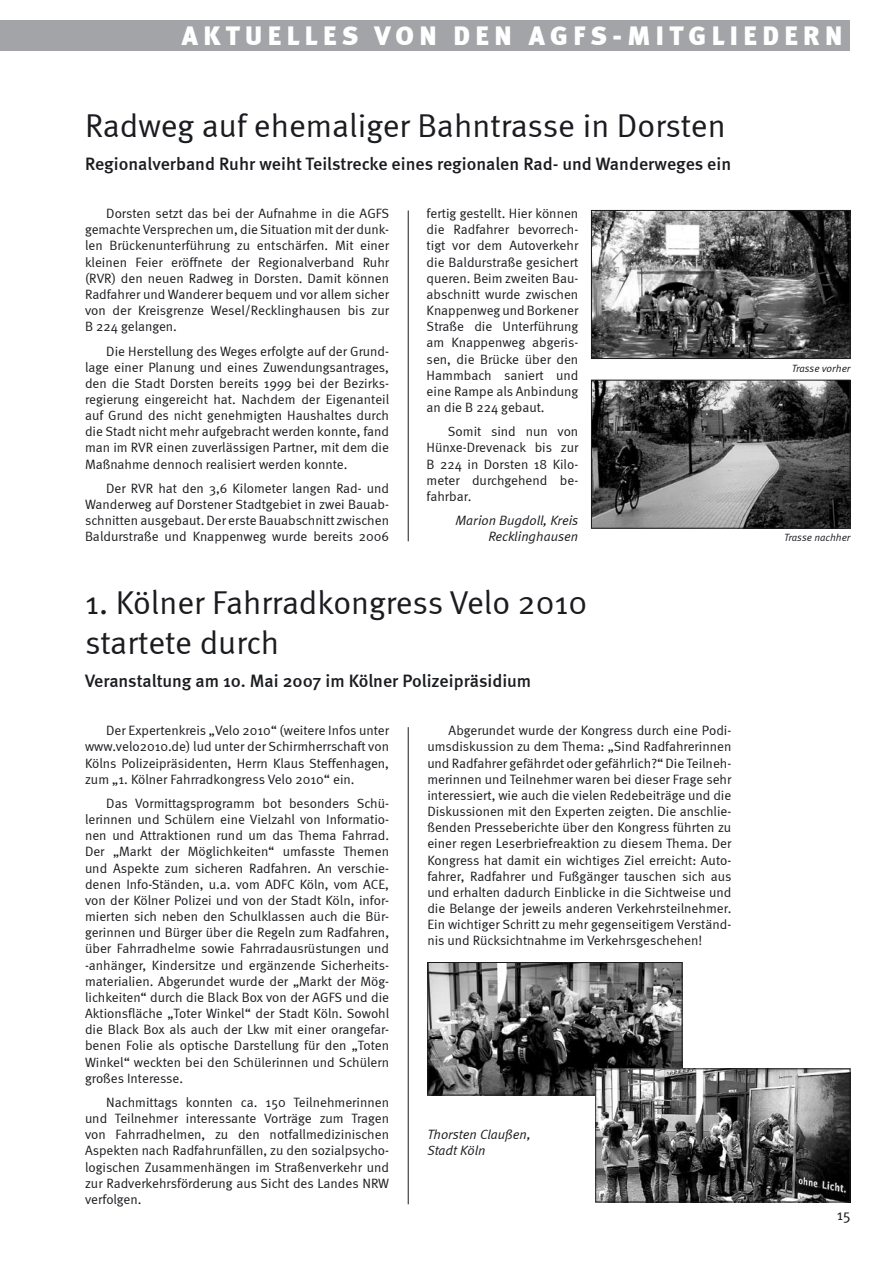
<style>
.page{position:relative;width:893px;height:1263px;background:#fff}
.page>*{position:absolute;margin:0;border:0;box-sizing:border-box;transform-origin:0 0}
.t1{font:33px/40.3px "Meta Normal";color:#1b1c20}
.t2{font:900 27px "Meta";letter-spacing:.2em;color:#fff}
.t3{font:500 18px "Meta";color:#1b1c20}
.t4{font:15px "Meta Normal";color:#1b1c20}
.t5{font:13.5px/16.2px "Meta Normal";color:#1b1c20;text-align:justify}
.t6{font:italic 13.5px/16.2px "Meta Normal";color:#1b1c20;text-align:right}
.t7{font:italic 10.5px "Meta Normal";color:#1b1c20}
</style>
<div class="page">
<div style="left:0;top:20px;width:850px;height:30px;background:#a3a4a8"></div>
<hr style="left:408px;top:210px;width:1px;height:331px;background:#1b1c20">
<hr style="left:408px;top:727px;width:1px;height:477px;background:#1b1c20">
<img style="left:593px;top:212px;width:255px;height:145px">
<div style="left:591px;top:210px;width:259px;height:149px;border:1px solid #1b1c20"></div>
<img style="left:593px;top:382px;width:255px;height:145px">
<div style="left:591px;top:380px;width:259px;height:149px;border:1px solid #1b1c20"></div>
<img style="left:429px;top:964px;width:251px;height:129px">
<div style="left:427px;top:962px;width:255px;height:133px;border:1px solid #1b1c20"></div>
<img style="left:597px;top:1070px;width:251px;height:130px">
<div style="left:595px;top:1068px;width:255px;height:134px;border:1px solid #1b1c20"></div>
<h2 class="t2" style="left:182px;top:19px;width:662px">AKTUELLES VON DEN AGFS-MITGLIEDERN</h2>
<h1 class="t1" style="left:85px;top:105px;width:642px">Radweg auf ehemaliger Bahntrasse in Dorsten</h1>
<h3 class="t3" style="left:85px;top:153px;width:648px">Regionalverband Ruhr weiht Teilstrecke eines regionalen Rad- und Wanderweges ein</h3>
<p class="t5" style="left:85px;top:205px;width:306px;text-indent:21px">Dorsten setzt das bei der Aufnahme in die AGFS gemachte Versprechen um, die Situation mit der dunk‑ len Brückenunterführung zu entschärfen. Mit einer kleinen Feier eröffnete der Regionalverband Ruhr (RVR) den neuen Radweg in Dorsten. Damit können Radfahrer und Wanderer bequem und vor allem sicher von der Kreisgrenze Wesel/Recklinghausen bis zur B 224 gelangen.</p>
<p class="t5" style="left:85px;top:343px;width:306px;text-indent:21px">Die Herstellung des Weges erfolgte auf der Grund&shy;lage einer Planung und eines Zuwendungsantrages, den die Stadt Dorsten bereits 1999 bei der Bezirks&shy;regierung eingereicht hat. Nachdem der Eigenanteil auf Grund des nicht genehmigten Haushaltes durch die Stadt nicht mehr aufgebracht werden konnte, fand man im RVR einen zuverlässigen Partner, mit dem die Maßnahme dennoch realisiert werden konnte.</p>
<p class="t5" style="left:85px;top:480px;width:306px;text-indent:21px">Der RVR hat den 3,6 Kilometer langen Rad- und Wanderweg auf Dorstener Stadtgebiet in zwei Bauab&shy;schnitten ausgebaut. Der erste Bauabschnitt zwischen Baldurstraße und Knappenweg wurde bereits 2006</p>
<p class="t5" style="left:427px;top:205px;width:153px">fertig gestellt. Hier können die Radfahrer bevorrech&shy;tigt vor dem Autoverkehr die Baldurstraße gesichert queren. Beim zweiten Bau&shy;abschnitt wurde zwischen Knappenweg und Borkener Straße die Unterführung am Knappenweg abgeris&shy;sen, die Brücke über den Hammbach saniert und eine Rampe als Anbindung an die B 224 gebaut.</p>
<p class="t5" style="left:427px;top:423px;width:153px;text-indent:21px">Somit sind nun von Hünxe-Drevenack bis zur B 224 in Dorsten 18 Kilo&shy;meter durchgehend be‑ fahrbar.</p>
<p class="t6" style="left:455px;top:512px;width:124px">Marion Bugdoll, Kreis<br>Recklinghausen</p>
<h1 class="t1" style="left:85px;top:582px;width:504px">1. Kölner Fahrradkongress Velo 2010 startete durch</h1>
<h3 class="t3" style="left:85px;top:670px;width:448px">Veranstaltung am 10. Mai 2007 im Kölner Polizeipräsidium</h3>
<p class="t5" style="left:85px;top:722px;width:306px;text-indent:21px">Der Expertenkreis „Velo 2010“ (weitere Infos unter www.velo2010.de) lud unter der Schirmherrschaft von Kölns Polizeipräsidenten, Herrn Klaus Steffenhagen, zum „1. Kölner Fahrradkongress Velo 2010“ ein.</p>
<p class="t5" style="left:85px;top:795px;width:306px;text-indent:21px">Das Vormittagsprogramm bot besonders Schü&shy;lerinnen und Schülern eine Vielzahl von Informatio‑ nen und Attraktionen rund um das Thema Fahrrad.<br>Der „Markt der Möglichkeiten“ umfasste Themen und Aspekte zum sicheren Radfahren. An verschie&shy;denen Info-Ständen, u.a. vom ADFC Köln, vom ACE, von der Kölner Polizei und von der Stadt Köln, infor&shy;mierten sich neben den Schulklassen auch die Bür&shy;gerinnen und Bürger über die Regeln zum Radfahren, über Fahrradhelme sowie Fahrradausrüstungen und -anhänger, Kindersitze und ergänzende Sicherheits&shy;materialien. Abgerundet wurde der „Markt der Mög&shy;lichkeiten“ durch die Black Box von der AGFS und die Aktionsfläche „Toter Winkel“ der Stadt Köln. Sowohl die Black Box als auch der Lkw mit einer orangefar&shy;benen Folie als optische Darstellung für den „Toten Winkel“ weckten bei den Schülerinnen und Schülern großes Interesse.</p>
<p class="t5" style="left:85px;top:1094px;width:306px;text-indent:21px">Nachmittags konnten ca. 150 Teilnehmerinnen und Teilnehmer interessante Vorträge zum Tragen von Fahrradhelmen, zu den notfallmedizinischen Aspekten nach Radfahrunfällen, zu den sozialpsycho&shy;logischen Zusammenhängen im Straßenverkehr und zur Radverkehrsförderung aus Sicht des Landes NRW verfolgen.</p>
<p class="t5" style="left:427px;top:722px;width:306px;text-indent:21px">Abgerundet wurde der Kongress durch eine Podi&shy;umsdiskussion zu dem Thema: „Sind Radfahrerinnen und Radfahrer gefährdet oder gefährlich?“ Die Teilneh&shy;merinnen und Teilnehmer waren bei dieser Frage sehr interessiert, wie auch die vielen Redebeiträge und die Diskussionen mit den Experten zeigten. Die anschlie&shy;ßenden Presseberichte über den Kongress führten zu einer regen Leserbriefreaktion zu diesem Thema. Der Kongress hat damit ein wichtiges Ziel erreicht: Auto&shy;fahrer, Radfahrer und Fußgänger tauschen sich aus und erhalten dadurch Einblicke in die Sichtweise und die Belange der jeweils anderen Verkehrsteilnehmer.<br>Ein wichtiger Schritt zu mehr gegenseitigem Verständ&shy;nis und Rücksichtnahme im Verkehrsgeschehen!</p>
<p class="t6" style="left:427px;top:1126px;width:105px;text-align:left">Thorsten Claußen,<br>Stadt Köln</p>
<p class="t7" style="left:792px;top:362px;width:60px">Trasse vorher</p>
<p class="t7" style="left:784px;top:532px;width:68px">Trasse nachher</p>
<p class="t4" style="left:837px;top:1206px;width:14px">15</p>
</div>
